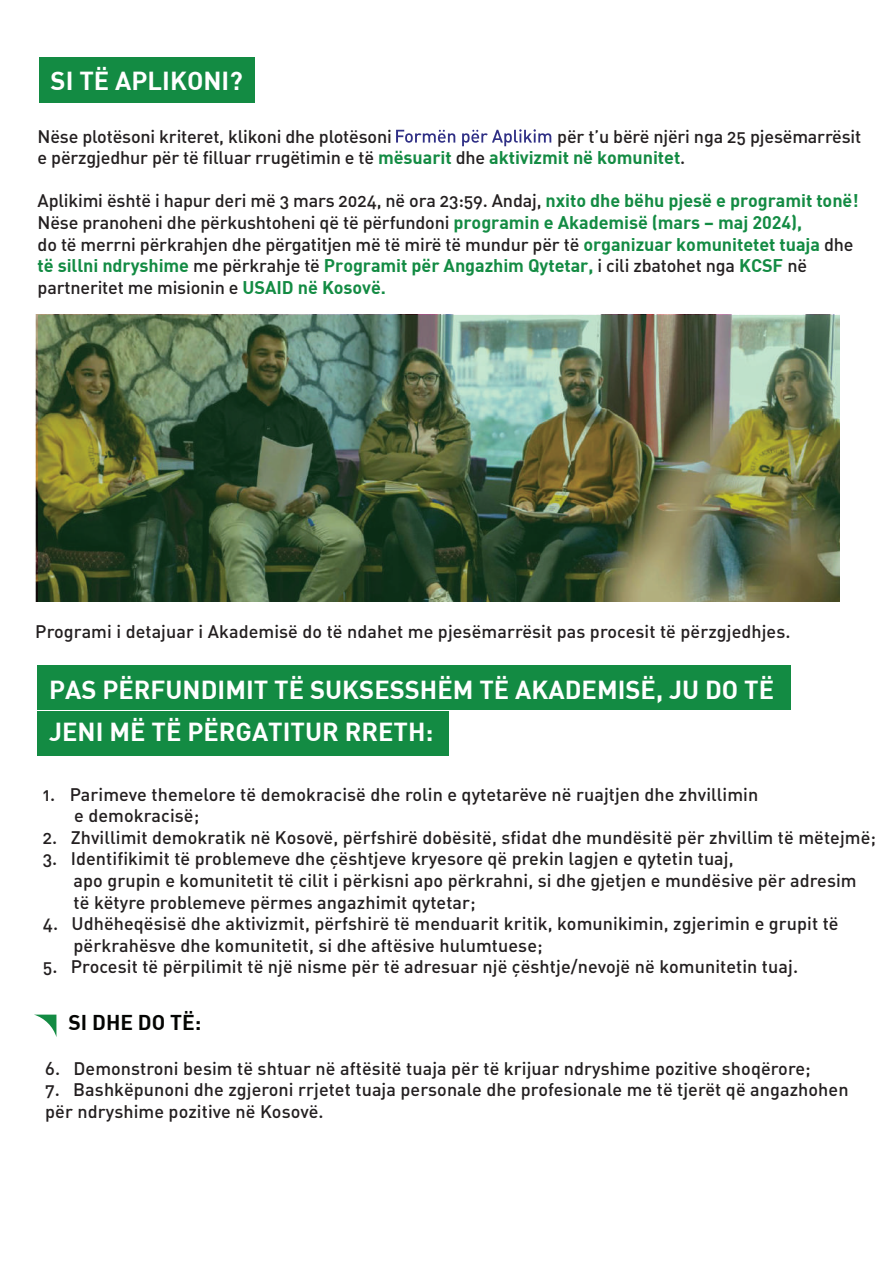
<style>
.page{position:relative;width:893px;height:1263px;background:#fff}
.page>*{position:absolute;margin:0;border:0;box-sizing:border-box;transform-origin:0 0}
.t1{font:25.5px/42px "DIN Bold";color:#fff}
.t2{font:21px "DIN Bold";color:#040503}
.t3{font:18px/21.6px "DIN Medium Alternate";letter-spacing:.005em;color:#231f20}
.t4{font:18px "DIN Bold";letter-spacing:-.005em;color:#138b43}
.s1{font-family:"DIN Bold";color:#138b43}
.s2{font-family:"DIN Medium Alternate";color:#231f20}
</style>
<div class="page">
<div style="left:37px;top:711px;width:411px;height:44px;background:#138b43"></div>
<div style="left:37px;top:666px;width:753px;height:44px;background:#138b43"></div>
<svg style="left:34px;top:1014px;width:22px;height:22px"></svg>
<div style="left:39px;top:58px;width:216px;height:45px;background:#138b43"></div>
<img style="left:38px;top:315px;width:801px;height:287px">
<svg style="left:396px;top:130px;width:59px;height:13px"></svg>
<svg style="left:462px;top:129px;width:89px;height:17px"></svg>
<h1 class="t1" style="left:51px;top:59px;width:194px">SI TË APLIKONI?</h1>
<p class="t3" style="left:38px;top:125px;width:825px;text-indent:520px">për t’u bërë njëri nga 25 pjesëmarrësit e përzgjedhur për të filluar rrugëtimin e të <span class="s1">mësuarit</span> dhe <span class="s1">aktivizmit në komunitet</span>.</p>
<p class="t3" style="left:38px;top:189px;width:822px">Aplikimi është i hapur deri më 3 mars 2024, në ora 23:59. Andaj, <span class="s1">nxito dhe bëhu pjesë e programit tonë!<br></span>Nëse pranoheni dhe përkushtoheni që të përfundoni <span class="s1">programin e Akademisë (mars – maj 2024),<br></span>do të merrni përkrahjen dhe përgatitjen më të mirë të mundur për të <span class="s1">organizuar komunitetet tuaja</span> dhe</p>
<p class="t4" style="left:38px;top:254px;width:771px">të sillni ndryshime <span class="s2">me përkrahje të</span> Programit për Angazhim Qytetar, <span class="s2">i cili zbatohet nga</span> KCSF <span class="s2">në</span></p>
<p class="t3" style="left:38px;top:276px;width:350px">partneritet me misionin e <span class="s1">USAID në Kosovë.</span></p>
<p class="t3" style="left:38px;top:125px;width:356px">Nëse plotësoni kriteret, klikoni dhe plotësoni</p>
<p class="t3" style="left:35px;top:620px;width:757px">Programi i detajuar i Akademisë do të ndahet me pjesëmarrësit pas procesit të përzgjedhjes.</p>
<h1 class="t1" style="left:49px;top:667px;width:726px">PAS PËRFUNDIMIT TË SUKSESSHËM TË AKADEMISË, JU DO TË<br>JENI MË TË PËRGATITUR RRETH:</h1>
<p class="t3" style="left:74px;top:783px;width:686px;text-indent:-31px">1. Parimeve themelore të demokracisë dhe rolin e qytetarëve në ruajtjen dhe zhvillimin e demokracisë;</p>
<p class="t3" style="left:43px;top:826px;width:835px">2. Zhvillimit demokratik në Kosovë, përfshirë dobësitë, sfidat dhe mundësitë për zhvillim të mëtejmë;</p>
<p class="t3" style="left:74px;top:847px;width:785px;text-indent:-31px">3. Identifikimit të problemeve dhe çështjeve kryesore që prekin lagjen e qytetin tuaj,<br>apo grupin e komunitetit të cilit i përkisni apo përkrahni, si dhe gjetjen e mundësive për adresim të këtyre problemeve përmes angazhimit qytetar;</p>
<p class="t3" style="left:74px;top:912px;width:766px;text-indent:-31px">4. Udhëheqësisë dhe aktivizmit, përfshirë të menduarit kritik, komunikimin, zgjerimin e grupit të përkrahësve dhe komunitetit, si dhe aftësive hulumtuese;</p>
<p class="t3" style="left:43px;top:955px;width:757px">5. Procesit të përpilimit të një nisme për të adresuar një çështje/nevojë në komunitetin tuaj.</p>
<p class="t2" style="left:68px;top:1009px;width:134px">SI DHE DO TË:</p>
<p class="t3" style="left:45px;top:1057px;width:767px">6. Demonstroni besim të shtuar në aftësitë tuaja për të krijuar ndryshime pozitive shoqërore;</p>
<p class="t3" style="left:45px;top:1078px;width:805px">7. Bashkëpunoni dhe zgjeroni rrjetet tuaja personale dhe profesionale me të tjerët që angazhohen për ndryshime pozitive në Kosovë.</p>
</div>
